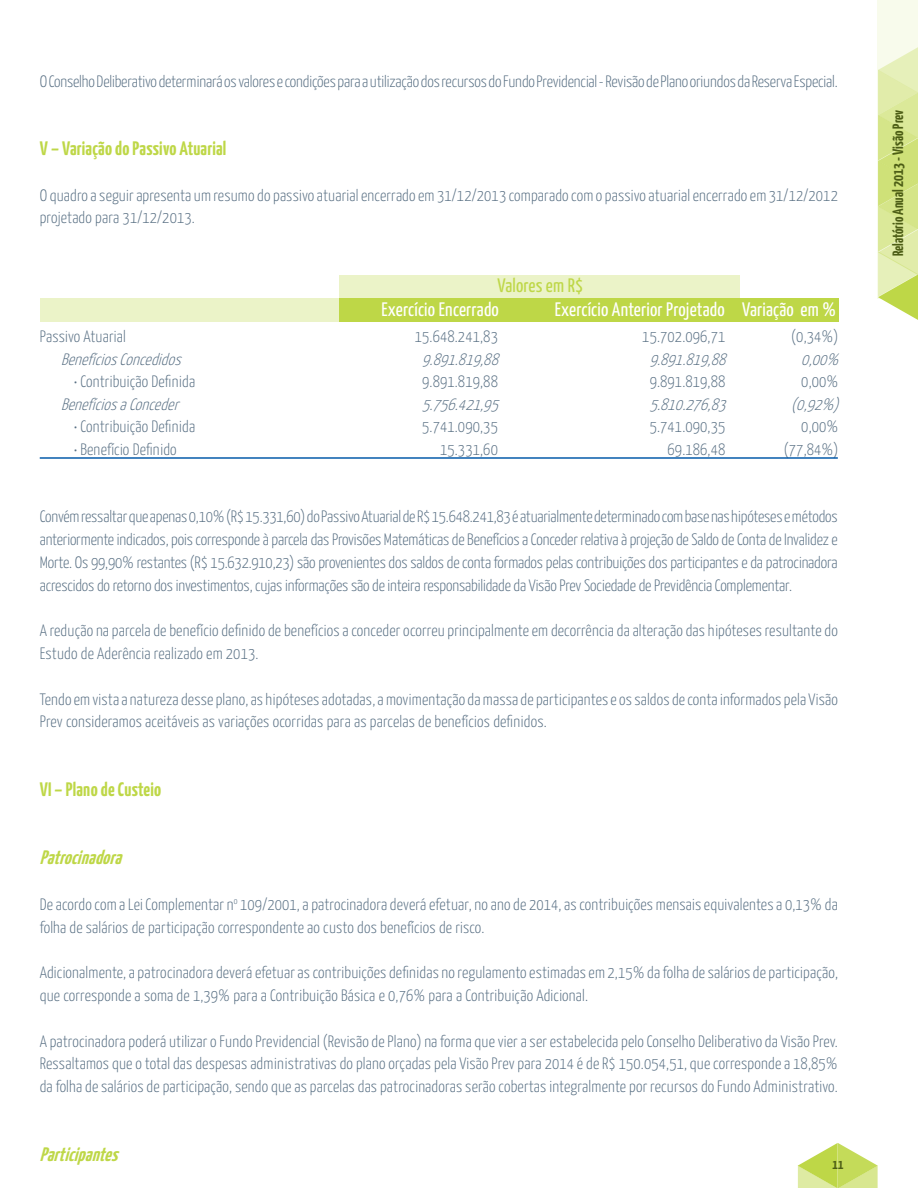
<style>
.page{position:relative;width:918px;height:1188px;background:#fff}
.page>*{position:absolute;margin:0;border:0;box-sizing:border-box;transform-origin:0 0}
.t1{font:19.5px "Yanone Kaffeesatz";letter-spacing:.01em;color:#fff}
.t2{font:700 19.5px "Yanone Kaffeesatz";letter-spacing:.01em;color:#bed747}
.t3{font:italic 700 19.5px "Yanone Kaffeesatz";color:#bed747}
.t4{font:19.5px "Yanone Kaffeesatz";letter-spacing:.01em;color:#bed747}
.t5{font:300 16.5px/22.8px "Yanone Kaffeesatz";letter-spacing:.01em;color:#586f83}
.t6{font:300 16.5px "Yanone Kaffeesatz";letter-spacing:-.01em;color:#586f83}
.t7{font:italic 300 16.5px "Yanone Kaffeesatz";color:#586f83}
.t8{font:700 15px "Yanone Kaffeesatz";color:#4c5d15}
.t9{font:700 13.5px "Yanone Kaffeesatz";color:#4c5d15}
</style>
<div class="page">
<div style="left:878px;top:0;width:40px;height:298px;background:#f8fbec"></div>
<svg style="left:878px;top:47px;width:40px;height:273px;background:#dbe89a"></svg>
<svg style="left:798px;top:1143px;width:80px;height:45px"></svg>
<div style="left:40px;top:298px;width:300px;height:23px;background:#ebf3c8"></div>
<div style="left:339px;top:275px;width:401px;height:23px;background:#ebf3c8"></div>
<div style="left:539px;top:298px;width:200px;height:23px;background:#bed747"></div>
<div style="left:739px;top:298px;width:99px;height:23px;background:#bed747"></div>
<div style="left:340px;top:298px;width:199px;height:23px;background:#bed747"></div>
<hr style="left:40px;top:457px;width:798px;height:2px;background:#065baa">
<p class="t6" style="left:40px;top:71px;width:800px">O Conselho Deliberativo determinará os valores e condições para a utilização dos recursos do Fundo Previdencial - Revisão de Plano oriundos da Reserva Especial.</p>
<p class="t2" style="left:40px;top:136px;width:188px">V – Variação do Passivo Atuarial</p>
<p class="t5" style="left:40px;top:183px;width:800px">O quadro a seguir apresenta um resumo do passivo atuarial encerrado em 31/12/2013 comparado com o passivo atuarial encerrado em 31/12/2012 projetado para 31/12/2013.</p>
<p class="t4" style="left:498px;top:273px;width:87px">Valores em R$</p>
<p class="t5" style="left:40px;top:325px;width:88px">Passivo Atuarial</p>
<p class="t7" style="left:61px;top:349px;width:126px">BenefíciosConcedidos</p>
<p class="t5" style="left:74px;top:370px;width:123px">• Contribuição Definida</p>
<p class="t7" style="left:61px;top:394px;width:124px">BenefíciosaConceder</p>
<p class="t5" style="left:74px;top:415px;width:123px">• Contribuição Definida</p>
<p class="t5" style="left:74px;top:437px;width:105px">• Benefício Definido</p>
<p class="t1" style="left:381px;top:297px;width:119px">Exercício Encerrado</p>
<p class="t1" style="left:555px;top:297px;width:283px">Exercício Anterior Projetado Variação em %</p>
<p class="t5" style="left:415px;top:325px;width:85px">15.648.241,83</p>
<p class="t7" style="left:422px;top:349px;width:82px">9.891.819,88</p>
<p class="t5" style="left:422px;top:370px;width:77px">9.891.819,88</p>
<p class="t7" style="left:422px;top:394px;width:82px">5.756.421,95</p>
<p class="t5" style="left:422px;top:415px;width:77px;text-align:right">5.741.090,35<br>15.331,60</p>
<p class="t5" style="left:642px;top:325px;width:85px">15.702.096,71</p>
<p class="t7" style="left:650px;top:349px;width:82px">9.891.819,88</p>
<p class="t5" style="left:650px;top:370px;width:77px">9.891.819,88</p>
<p class="t7" style="left:650px;top:394px;width:82px">5.810.276,83</p>
<p class="t5" style="left:650px;top:415px;width:77px;text-align:right">5.741.090,35<br>69.186,48</p>
<p class="t5" style="left:791px;top:325px;width:49px">(0,34%)</p>
<p class="t7" style="left:801px;top:349px;width:44px">0,00%</p>
<p class="t5" style="left:801px;top:370px;width:39px">0,00%</p>
<p class="t7" style="left:791px;top:394px;width:54px">(0,92%)</p>
<p class="t5" style="left:784px;top:415px;width:56px;text-align:right">0,00% (77,84%)</p>
<p class="t5" style="left:40px;top:505px;width:800px;text-align:justify">Convém ressaltar que apenas 0,10% (R$ 15.331,60) do Passivo Atuarial de R$ 15.648.241,83 é atuarialmente determinado com base nas hipóteses e métodos anteriormente indicados, pois corresponde à parcela das Provisões Matemáticas de Benefícios a Conceder relativa à projeção de Saldo de Conta de Invalidez e Morte. Os 99,90% restantes (R$ 15.632.910,23) são provenientes dos saldos de conta formados pelas contribuições dos participantes e da patrocinadora acrescidos do retorno dos investimentos, cujas informações são de inteira responsabilidade da Visão Prev Sociedade de Previdência Complementar.</p>
<p class="t5" style="left:40px;top:619px;width:800px">A redução na parcela de benefício definido de benefícios a conceder ocorreu principalmente em decorrência da alteração das hipóteses resultante do<br>Estudo de Aderência realizado em 2013.</p>
<p class="t5" style="left:40px;top:687px;width:800px">Tendo em vista a natureza desse plano, as hipóteses adotadas, a movimentação da massa de participantes e os saldos de conta informados pela Visão<br>Prev consideramos aceitáveis as variações ocorridas para as parcelas de benefícios definidos.</p>
<p class="t2" style="left:40px;top:777px;width:123px">VI – Plano de Custeio</p>
<p class="t3" style="left:40px;top:845px;width:89px">Patrocinadora</p>
<p class="t5" style="left:40px;top:893px;width:800px">De acordo com a Lei Complementar n<sup>o</sup> 109/2001, a patrocinadora deverá efetuar, no ano de 2014, as contribuições mensais equivalentes a 0,13% da folha de salários de participação correspondente ao custo dos benefícios de risco.</p>
<p class="t5" style="left:40px;top:961px;width:800px">Adicionalmente, a patrocinadora deverá efetuar as contribuições definidas no regulamento estimadas em 2,15% da folha de salários de participação, que corresponde a soma de 1,39% para a Contribuição Básica e 0,76% para a Contribuição Adicional.</p>
<p class="t5" style="left:40px;top:1029px;width:800px;text-align:justify">A patrocinadora poderá utilizar o Fundo Previdencial (Revisão de Plano) na forma que vier a ser estabelecida pelo Conselho Deliberativo da Visão Prev.<br>Ressaltamos que o total das despesas administrativas do plano orçadas pela Visão Prev para 2014 é de R$ 150.054,51, que corresponde a 18,85% da folha de salários de participação, sendo que as parcelas das patrocinadoras serão cobertas integralmente por recursos do Fundo Administrativo.</p>
<p class="t3" style="left:40px;top:1142px;width:86px">Participantes</p>
<p class="t9" style="left:833px;top:1156px;width:12px">11</p>
<p class="t8" style="left:889px;top:256px;width:148px;rotate:-90deg">Relatório Anual 2013 - Visão Prev</p>
</div>
